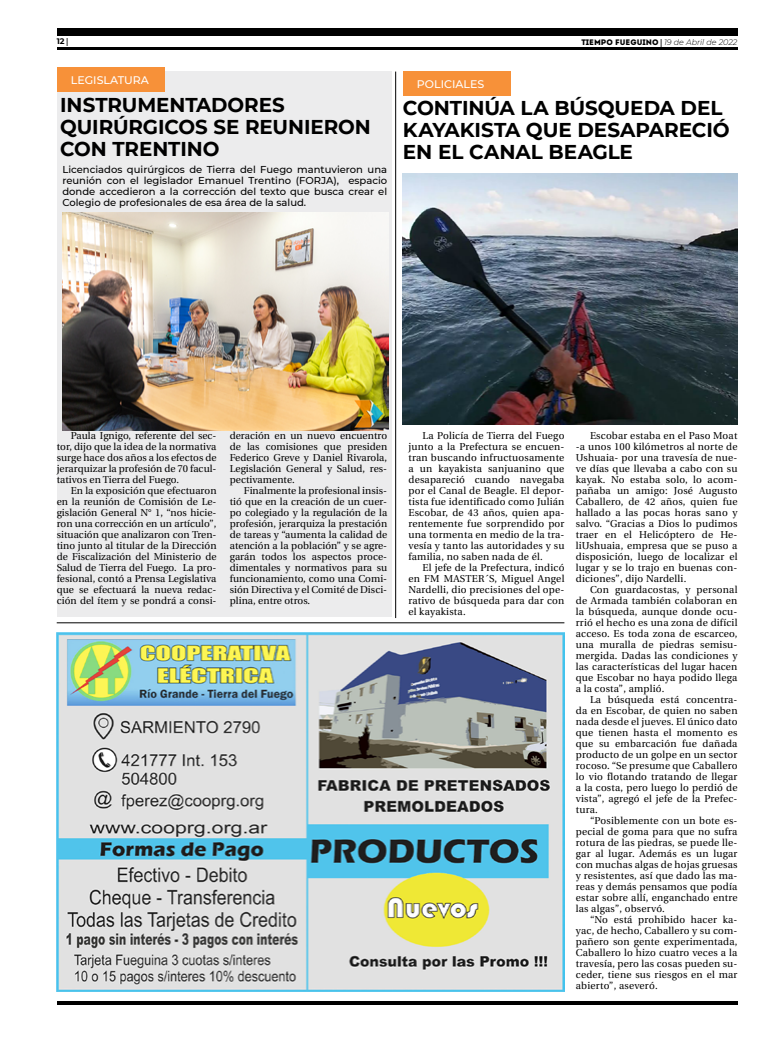
<style>
.page{position:relative;width:780px;height:1049px;background:#fff}
.page>*{position:absolute;margin:0;border:0;box-sizing:border-box;transform-origin:0 0}
.t1{font:700 20px/22px "Montserrat";letter-spacing:-.005em;color:#000}
.t2{font:500 11px "Montserrat";color:#fff}
.t3{font:10px/11px "Utopia";letter-spacing:.02em;color:#000;text-align:justify}
.t4{font:500 10px/11px "Montserrat";color:#000;text-align:justify}
.t5{font:italic 300 8px "Montserrat";color:#000}
.t6{font:700 8px "Montserrat";color:#000}
.s1{font-family:"Utopia"}
.s2{font-family:"Intro";font-weight:400;font-style:normal}
.s3{font-family:"Utopia";font-weight:700;font-style:normal}
</style>
<div class="page">
<hr style="left:57px;top:48px;width:680px;height:2px;background:#000">
<div style="left:57px;top:28px;width:680px;height:7px;background:#000"></div>
<hr style="left:57px;top:1001px;width:680px;height:4px;background:#000">
<div style="left:57px;top:72px;width:335px;height:545px;background:#ececed"></div>
<hr style="left:57px;top:622px;width:507px;height:1px;background:#000">
<img style="left:57px;top:632px;width:507px;height:359px">
<hr style="left:395px;top:72px;width:1px;height:546px;background:#000">
<div style="left:57px;top:67px;width:107px;height:25px;background:#f79139"></div>
<img style="left:62px;top:213px;width:327px;height:217px">
<div style="left:403px;top:72px;width:107px;height:24px;background:#f79139"></div>
<img style="left:403px;top:174px;width:334px;height:251px">
<p class="t6" style="left:57px;top:35px;width:13px">12 <span class="s1">|</span></p>
<p class="t5" style="left:581px;top:36px;width:157px"><span class="s2">TIEMPO FUEGUINO</span> <span class="s3">|</span> 19 de Abril de 2022</p>
<p class="t2" style="left:71px;top:72px;width:79px">LEGISLATURA</p>
<h1 class="t1" style="left:60px;top:93px;width:312px">INSTRUMENTADORES<br>QUIRÚRGICOS SE REUNIERON<br>CON TRENTINO</h1>
<p class="t4" style="left:62px;top:163px;width:326px">Licenciados quirúrgicos de Tierra del Fuego mantuvieron una reunión con el legislador Emanuel Trentino (FORJA), espacio donde accedieron a la corrección del texto que busca crear el Colegio de profesionales de esa área de la salud.</p>
<p class="t2" style="left:417px;top:76px;width:69px">POLICIALES</p>
<h1 class="t1" style="left:403px;top:96px;width:328px">CONTINÚA LA BÚSQUEDA DEL<br>KAYAKISTA QUE DESAPARECIÓ<br>EN EL CANAL BEAGLE</h1>
<p class="t3" style="left:57px;top:430px;width:161px;text-indent:14px">Paula Ignigo, referente del sec&shy;tor, dijo que la idea de la normativa surge hace dos años a los efectos de jerarquizar la profesión de 70 facul&shy;tativos en Tierra del Fuego.</p>
<p class="t3" style="left:57px;top:485px;width:161px;text-indent:14px">En la exposición que efectuaron en la reunión de Comisión de Le&shy;gislación General N° 1, “nos hicie&shy;ron una corrección en un artículo”, situación que analizaron con Tren&shy;tino junto al titular de la Dirección de Fiscalización del Ministerio de Salud de Tierra del Fuego. La pro&shy;fesional, contó a Prensa Legislativa que se efectuará la nueva redac&shy;ción del ítem y se pondrá a consi-</p>
<p class="t3" style="left:230px;top:430px;width:159px">deración en un nuevo encuentro de las comisiones que presiden Federico Greve y Daniel Rivarola, Legislación General y Salud, res&shy;pectivamente.</p>
<p class="t3" style="left:230px;top:485px;width:159px;text-indent:14px">Finalmente la profesional insis&shy;tió que en la creación de un cuer&shy;po colegiado y la regulación de la profesión, jerarquiza la prestación de tareas y “aumenta la calidad de atención a la población” y se agre&shy;garán todos los aspectos proce&shy;dimentales y normativos para su funcionamiento, como una Comi&shy;sión Directiva y el Comité de Disci&shy;plina, entre otros.</p>
<p class="t3" style="left:408px;top:430px;width:157px;text-indent:14px">La Policía de Tierra del Fuego junto a la Prefectura se encuen&shy;tran buscando infructuosamente a un kayakista sanjuanino que desapareció cuando navegaba por el Canal de Beagle. El depor&shy;tista fue identificado como Julián Escobar, de 43 años, quien apa&shy;rentemente fue sorprendido por una tormenta en medio de la tra&shy;vesía y tanto las autoridades y su familia, no saben nada de él.</p>
<p class="t3" style="left:408px;top:562px;width:157px;text-indent:14px">El jefe de la Prefectura, indicó en FM MASTER´S, Miguel Angel Nardelli, dio precisiones del ope&shy;rativo de búsqueda para dar con el kayakista.</p>
<p class="t3" style="left:576px;top:430px;width:163px;text-indent:14px">Escobar estaba en el Paso Moat -a unos 100 kilómetros al norte de Ushuaia- por una travesía de nue&shy;ve días que llevaba a cabo con su kayak. No estaba solo, lo acom&shy;pañaba un amigo: José Augusto Caballero, de 42 años, quien fue hallado a las pocas horas sano y salvo. “Gracias a Dios lo pudimos traer en el Helicóptero de He&shy;liUshuaia, empresa que se puso a disposición, luego de localizar el lugar y se lo trajo en buenas con&shy;diciones”, dijo Nardelli.</p>
<p class="t3" style="left:576px;top:584px;width:163px;text-indent:14px">Con guardacostas, y personal de Armada también colaboran en la búsqueda, aunque donde ocu&shy;rrió el hecho es una zona de difícil acceso. Es toda zona de escarceo, una muralla de piedras semisu&shy;mergida. Dadas las condiciones y las características del lugar hacen que Escobar no haya podido llega a la costa”, amplió.</p>
<p class="t3" style="left:576px;top:694px;width:163px;text-indent:14px">La búsqueda está concentra&shy;da en Escobar, de quien no saben nada desde el jueves. El único dato que tienen hasta el momento es que su embarcación fue dañada producto de un golpe en un sector rocoso. “Se presume que Caballero lo vio flotando tratando de llegar a la costa, pero luego lo perdió de vista”, agregó el jefe de la Prefec&shy;tura.</p>
<p class="t3" style="left:575px;top:815px;width:163px;text-indent:14px">“Posiblemente con un bote es&shy;pecial de goma para que no sufra rotura de las piedras, se puede lle&shy;gar al lugar. Además es un lugar con muchas algas de hojas gruesas y resistentes, así que dado las ma&shy;reas y demás pensamos que podía estar sobre allí, enganchado entre las algas”, observó.</p>
<p class="t3" style="left:575px;top:914px;width:163px;text-indent:14px">“No está prohibido hacer ka&shy;yac, de hecho, Caballero y su com&shy;pañero son gente experimentada, Caballero lo hizo cuatro veces a la travesía, pero las cosas pueden su&shy;ceder, tiene sus riesgos en el mar abierto”, aseveró.</p>
</div>
